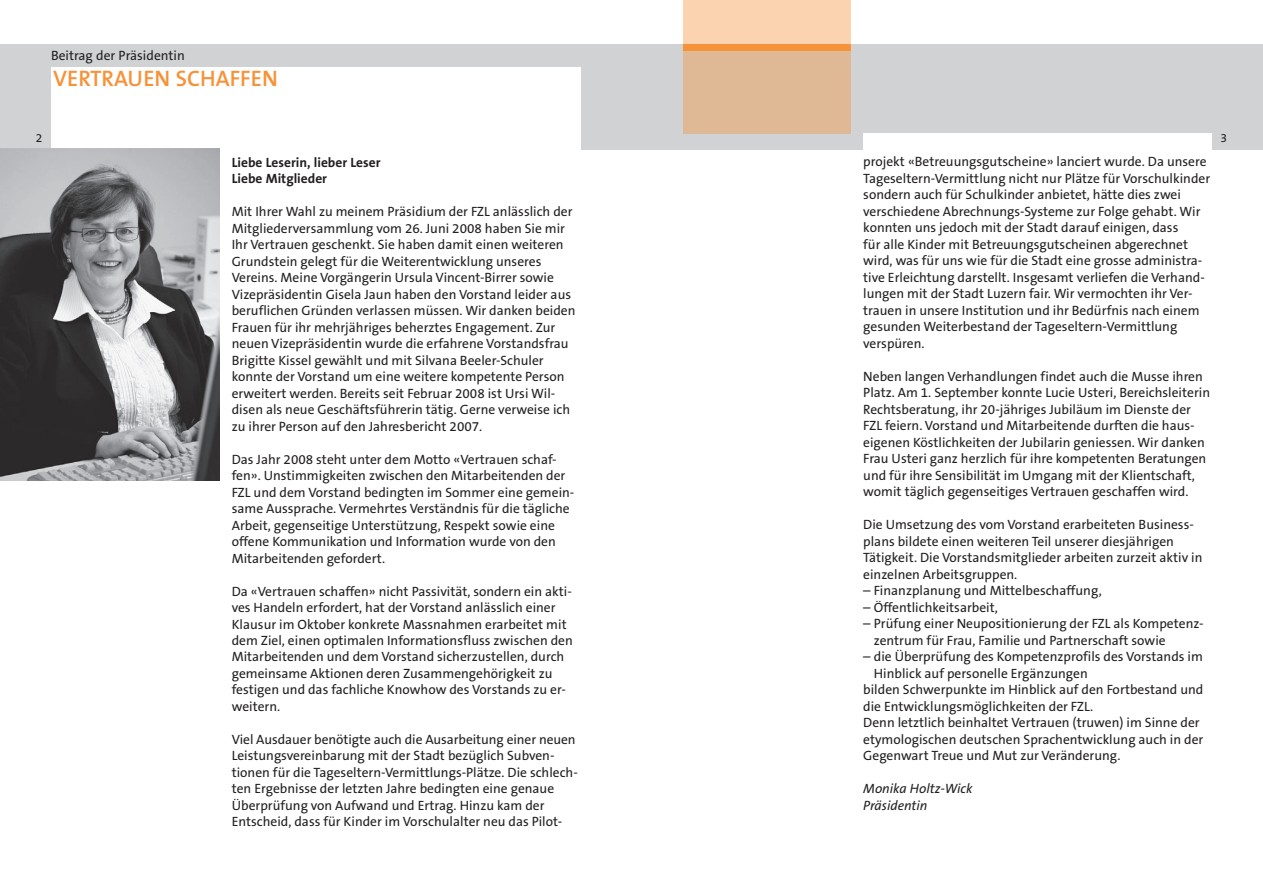
<style>
.page{position:relative;width:1263px;height:893px;background:#fff}
.page>*{position:absolute;margin:0;border:0;box-sizing:border-box;transform-origin:0 0}
.t1{font:600 22.5px "The Sans B6";color:#f69238}
.t2{font:13.5px/16.5px "The Sans B5 Plain";color:#231f20}
.t3{font:700 13.5px/16.5px "The Sans B7";color:#231f20}
.t4{font:italic 13.5px/16.5px "The Sans B5 Plain";color:#231f20}
.t5{font:12px "The Sans B5 Plain";color:#231f20}
</style>
<div class="page">
<div style="left:0;top:45px;width:631px;height:105px;background:#d1d2d4"></div>
<div style="left:631px;top:45px;width:632px;height:105px;background:#d1d2d4"></div>
<div style="left:51px;top:68px;width:529px;height:99px;background:#fff"></div>
<svg style="left:682px;top:0;width:168px;height:134px;fill:#dfb896"></svg>
<div style="left:863px;top:134px;width:349px;height:33px;background:#fff"></div>
<img style="left:0;top:149px;width:219px;height:331px">
<div style="left:682px;top:45px;width:168px;height:6px;background:#f69238"></div>
<p class="t2" style="left:51px;top:48px;width:135px">Beitrag der Präsidentin</p>
<h1 class="t1" style="left:53px;top:67px;width:226px">VERTRAUEN SCHAFFEN</h1>
<p class="t5" style="left:36px;top:132px;width:8px">2</p>
<p class="t5" style="left:1220px;top:132px;width:8px">3</p>
<p class="t3" style="left:232px;top:154px;width:150px">Liebe Leserin, lieber Leser<br>Liebe Mitglieder</p>
<p class="t2" style="left:232px;top:204px;width:345px">Mit Ihrer Wahl zu meinem Präsidium der FZL anlässlich der Mitgliederversammlung vom 26. Juni 2008 haben Sie mir Ihr Vertrauen geschenkt. Sie haben damit einen weiteren Grundstein gelegt für die Weiterentwicklung unseres Vereins. Meine Vorgängerin Ursula Vincent-Birrer sowie Vizepräsidentin Gisela Jaun haben den Vorstand leider aus beruflichen Gründen verlassen müssen. Wir danken beiden Frauen für ihr mehrjähriges beherztes Engagement. Zur neuen Vizepräsidentin wurde die erfahrene Vorstandsfrau Brigitte Kissel gewählt und mit Silvana Beeler-Schuler konnte der Vorstand um eine weitere kompetente Person erweitert werden. Bereits seit Februar 2008 ist Ursi Wil&shy;disen als neue Geschäftsführerin tätig. Gerne verweise ich zu ihrer Person auf den Jahresbericht 2007.</p>
<p class="t2" style="left:232px;top:451px;width:344px">Das Jahr 2008 steht unter dem Motto «Vertrauen schaf&shy;fen». Unstimmigkeiten zwischen den Mitarbeitenden der FZL und dem Vorstand bedingten im Sommer eine gemein&shy;same Aussprache. Vermehrtes Verständnis für die tägliche Arbeit, gegenseitige Unterstützung, Respekt sowie eine offene Kommunikation und Information wurde von den Mitarbeitenden gefordert.</p>
<p class="t2" style="left:232px;top:583px;width:343px">Da «Vertrauen schaffen» nicht Passivität, sondern ein akti&shy;ves Handeln erfordert, hat der Vorstand anlässlich einer Klausur im Oktober konkrete Massnahmen erarbeitet mit dem Ziel, einen optimalen Informationsfluss zwischen den Mitarbeitenden und dem Vorstand sicherzustellen, durch gemeinsame Aktionen deren Zusammengehörigkeit zu festigen und das fachliche Knowhow des Vorstands zu er&shy;weitern.</p>
<p class="t2" style="left:232px;top:732px;width:348px">Viel Ausdauer benötigte auch die Ausarbeitung einer neuen Leistungsvereinbarung mit der Stadt bezüglich Subven&shy;tionen für die Tageseltern-Vermittlungs-Plätze. Die schlech&shy;ten Ergebnisse der letzten Jahre bedingten eine genaue Überprüfung von Aufwand und Ertrag. Hinzu kam der Entscheid, dass für Kinder im Vorschulalter neu das Pilot-</p>
<p class="t2" style="left:863px;top:154px;width:348px">projekt «Betreuungsgutscheine» lanciert wurde. Da unsere Tageseltern-Vermittlung nicht nur Plätze für Vorschulkinder sondern auch für Schulkinder anbietet, hätte dies zwei verschiedene Abrechnungs-Systeme zur Folge gehabt. Wir konnten uns jedoch mit der Stadt darauf einigen, dass<br>für alle Kinder mit Betreuungsgutscheinen abgerechnet wird, was für uns wie für die Stadt eine grosse administra&shy;tive Erleichtung darstellt. Insgesamt verliefen die Verhand&shy;lungen mit der Stadt Luzern fair. Wir vermochten ihr Ver&shy;trauen in unsere Institution und ihr Bedürfnis nach einem gesunden Weiterbestand der Tageseltern-Vermittlung verspüren.</p>
<p class="t2" style="left:863px;top:369px;width:348px">Neben langen Verhandlungen findet auch die Musse ihren Platz. Am 1. September konnte Lucie Usteri, Bereichsleiterin Rechtsberatung, ihr 20-jähriges Jubiläum im Dienste der FZL feiern. Vorstand und Mitarbeitende durften die haus&shy;eigenen Köstlichkeiten der Jubilarin geniessen. Wir danken Frau Usteri ganz herzlich für ihre kompetenten Beratungen und für ihre Sensibilität im Umgang mit der Klientschaft, womit täglich gegenseitiges Vertrauen geschaffen wird.</p>
<p class="t2" style="left:863px;top:517px;width:341px">Die Umsetzung des vom Vorstand erarbeiteten Business&shy;plans bildete einen weiteren Teil unserer diesjährigen Tätigkeit. Die Vorstandsmitglieder arbeiten zurzeit aktiv in einzelnen Arbeitsgruppen.</p>
<p class="t2" style="left:863px;top:583px;width:240px">– Finanzplanung und Mittelbeschaffung,</p>
<p class="t2" style="left:863px;top:600px;width:136px">– Öffentlichkeitsarbeit,</p>
<p class="t2" style="left:874px;top:616px;width:331px;text-indent:-11px">– Prüfung einer Neupositionierung der FZL als Kompetenz&shy;zentrum für Frau, Familie und Partnerschaft sowie</p>
<p class="t2" style="left:863px;top:649px;width:341px">– die Überprüfung des Kompetenzprofils des Vorstands im</p>
<p class="t2" style="left:874px;top:666px;width:215px">Hinblick auf personelle Ergänzungen</p>
<p class="t2" style="left:863px;top:682px;width:342px">bilden Schwerpunkte im Hinblick auf den Fortbestand und</p>
<p class="t2" style="left:863px;top:698px;width:231px">die Entwicklungsmöglichkeiten der FZL.</p>
<p class="t2" style="left:863px;top:715px;width:338px">Denn letztlich beinhaltet Vertrauen (truwen) im Sinne der</p>
<p class="t2" style="left:863px;top:731px;width:342px">etymologischen deutschen Sprachentwicklung auch in der</p>
<p class="t2" style="left:863px;top:748px;width:259px">Gegenwart Treue und Mut zur Veränderung.</p>
<p class="t4" style="left:863px;top:781px;width:111px">Monika Holtz-Wick<br>Präsidentin</p>
</div>
